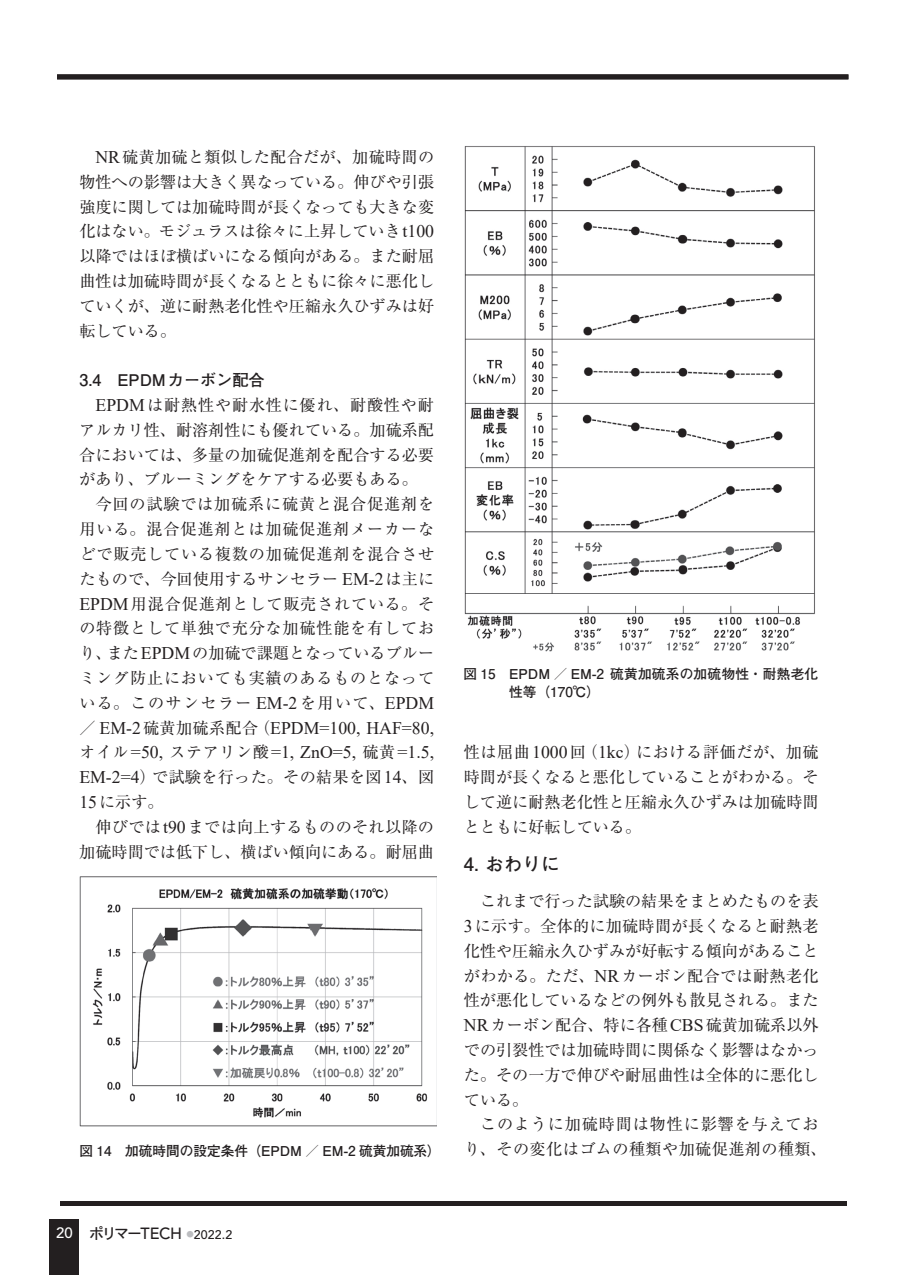
<style>
.page{position:relative;width:903px;height:1275px;background:#fff}
.page>*{position:absolute;margin:0;border:0;box-sizing:border-box;transform-origin:0 0}
.t1{font:700 18.55px "Futo Go B101 Pro";color:#231f20}
.t2{font:17.68px/24.8px "Times New Roman";color:#231f20}
.t3{font:16.1px/24.8px "Ryumin Pro";color:#231f20;text-align:justify}
.t4{font:16.1px/24.8px "Ryumin Pro";letter-spacing:.02em;color:#231f20}
.t5{font:16.1px "Ryumin Pro";letter-spacing:.025em;color:#231f20}
.t6{font:16.1px "Ryumin Pro";letter-spacing:.055em;color:#231f20}
.t7{font:700 16.1px "Futo Go B101 Pro";color:#231f20}
.t8{font:700 13.65px/18.6px "Futo Go B101 Pro";letter-spacing:.02em;color:#231f20}
.t9{font:700 13.65px "Futo Go B101 Pro";color:#231f20}
.t10{font:500 12.42px "Avenir LT Std";color:#231f20}
.s1{font-family:"Times New Roman";font-size:17.68px}
.s2{font-family:"Ryumin Pro";font-size:16.1px}
.s3{font-size:14.88px;color:#fff}
.s4{font-family:"Heisei Kaku Go Std W5";font-weight:400;font-size:14.88px}
.s5{font-size:16.1px}
</style>
<div class="page">
<div style="left:60px;top:1200px;width:786px;height:5px;background:#231f20"></div>
<div style="left:57px;top:74px;width:791px;height:5px;background:#231f20"></div>
<div style="left:50px;top:1220px;width:29px;height:55px;background:#231f20"></div>
<img style="left:79px;top:876px;width:358px;height:251px">
<img style="left:464px;top:146px;width:351px;height:506px">
<p class="t3" style="left:79px;top:143px;width:356px;text-indent:16px"><span class="s1">NR</span>硫黄加硫と類似した配合だが、加硫時間の物性への影響は大きく異なっている。伸びや引張強度に関しては加硫時間が長くなっても大きな変化はない。モジュラスは徐々に上昇していき<span class="s1">t100</span>以降ではほぼ横ばいになる傾向がある。また耐屈曲性は加硫時間が長くなるとともに徐々に悪化していくが、逆に耐熱老化性や圧縮永久ひずみは好転している。</p>
<p class="t7" style="left:79px;top:367px;width:187px">3.4　EPDMカーボン配合</p>
<p class="t3" style="left:79px;top:392px;width:356px;text-indent:16px"><span class="s1">EPDM</span>は耐熱性や耐水性に優れ、耐酸性や耐アルカリ性、耐溶剤性にも優れている。加硫系配合においては、多量の加硫促進剤を配合する必要があり、ブルーミングをケアする必要もある。</p>
<p class="t3" style="left:79px;top:491px;width:356px;text-indent:16px">今回の試験では加硫系に硫黄と混合促進剤を用いる。混合促進剤とは加硫促進剤メーカーなどで販売している複数の加硫促進剤を混合させたもので、今回使用するサンセラー <span class="s1">EM-2</span>は主に<span class="s1">EPDM</span>用混合促進剤として販売されている。その特徴として単独で充分な加硫性能を有しており、また<span class="s1">EPDM</span>の加硫で課題となっているブルーミング防止においても実績のあるものとなっている。このサンセラー <span class="s1">EM-2</span>を用いて、<span class="s1">EPDM</span></p>
<p class="t2" style="left:79px;top:715px;width:356px"><span class="s2">／</span> EM-2<span class="s2">硫黄加硫系配合（</span>EPDM=100, HAF=80,<span class="s2">オイル</span>=50, <span class="s2">ステアリン酸</span>=1, ZnO=5, <span class="s2">硫黄</span>=1.5,</p>
<p class="t4" style="left:79px;top:764px;width:356px"><span class="s1">EM-2=4</span>）で試験を行った。その結果を図<span class="s1">14</span>、図<br><span class="s1">15</span>に示す。</p>
<p class="t3" style="left:79px;top:813px;width:356px;text-align:right">伸びでは<span class="s1">t90</span>までは向上するもののそれ以降の加硫時間では低下し、横ばい傾向にある。耐屈曲</p>
<p class="t8" style="left:509px;top:662px;width:310px;text-indent:-46px">図 15　EPDM ／ EM-2 硫黄加硫系の加硫物性・耐熱老化性等（170℃）</p>
<p class="t3" style="left:464px;top:739px;width:356px">性は屈曲<span class="s1">1000</span>回（<span class="s1">1kc</span>）における評価だが、加硫時間が長くなると悪化していることがわかる。そして逆に耐熱老化性と圧縮永久ひずみは加硫時間とともに好転している。</p>
<p class="t1" style="left:464px;top:849px;width:97px">4. おわりに</p>
<p class="t3" style="left:464px;top:888px;width:356px;text-indent:16px">これまで行った試験の結果をまとめたものを表<span class="s1">3</span>に示す。全体的に加硫時間が長くなると耐熱老化性や圧縮永久ひずみが好転する傾向があることがわかる。ただ、<span class="s1">NR</span>カーボン配合では耐熱老化性が悪化しているなどの例外も散見される。また<span class="s1">NR</span>カーボン配合、特に各種<span class="s1">CBS</span>硫黄加硫系以外での引裂性では加硫時間に関係なく影響はなかった。その一方で伸びや耐屈曲性は全体的に悪化している。</p>
<p class="t6" style="left:480px;top:1112px;width:340px">このように加硫時間は物性に影響を与えてお</p>
<p class="t9" style="left:79px;top:1140px;width:363px">図 14　加硫時間の設定条件（EPDM ／ EM-2 硫黄加硫系）</p>
<p class="t5" style="left:464px;top:1136px;width:364px">り、その変化はゴムの種類や加硫促進剤の種類、</p>
<p class="t10" style="left:56px;top:1227px;width:178px"><span class="s3">20</span> <span class="s4">ポリマー</span><span class="s5">TECH</span> <sup>●</sup>2022.2</p>
</div>
